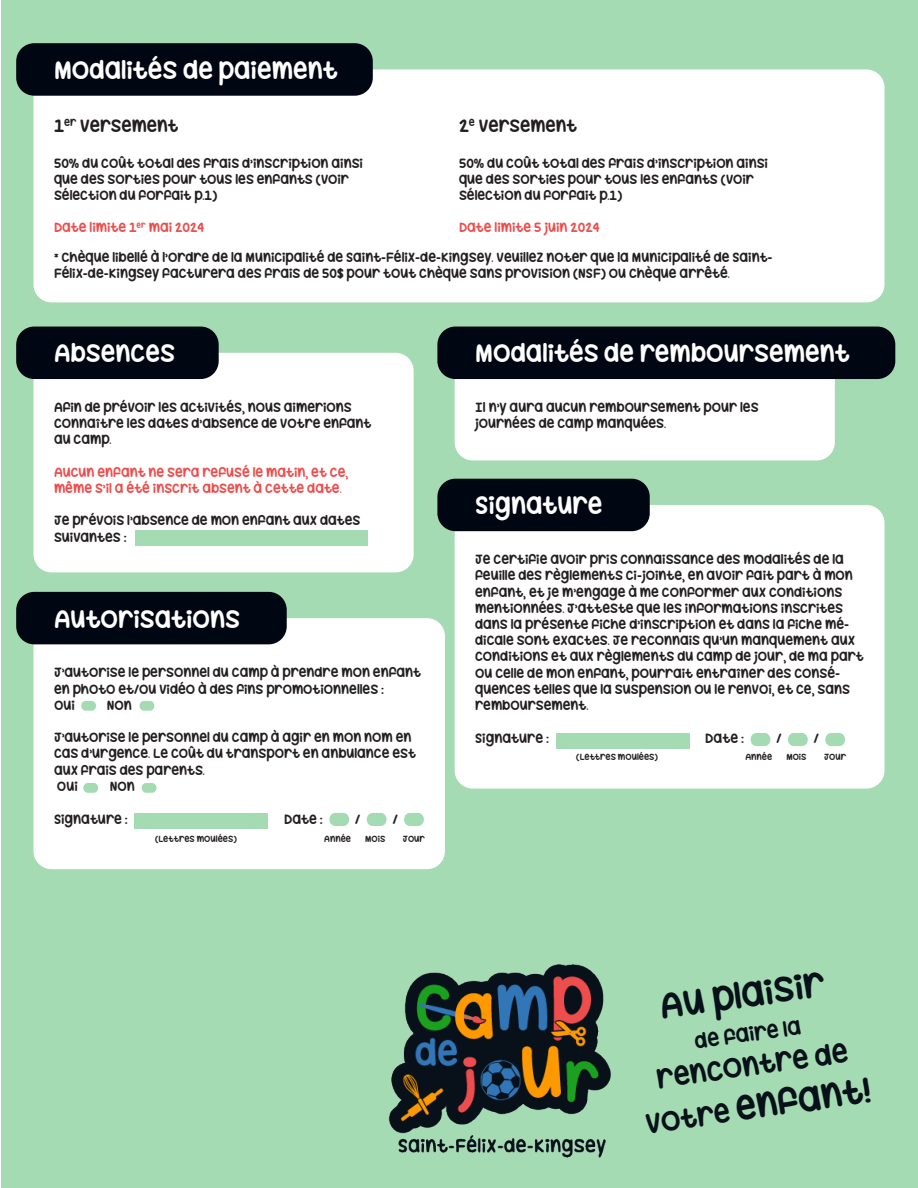
<style>
.page{position:relative;width:918px;height:1188px;background:#fff}
.page>*{position:absolute;margin:0;border:0;box-sizing:border-box;transform-origin:0 0}
.t1{font:36px "Hug Me Tight";color:#081119}
.t2{font:28.5px "Hug Me Tight";color:#081119}
.t3{font:25.5px "Hug Me Tight";color:#fff}
.t4{font:21px "Hug Me Tight";color:#081119}
.t5{font:18px "Hug Me Tight";color:#231f20}
.t6{font:13.65px "Hug Me Tight";color:#231f20}
.t7{font:13.5px/16.2px "Hug Me Tight";color:#231f20}
.t8{font:13.5px/16.2px "Hug Me Tight";color:#ed4d4d}
.t9{font:9px "Hug Me Tight";color:#231f20}
.s1{font-size:28.5px}
</style>
<div class="page">
<div style="left:1px;top:0;width:917px;height:1188px;background:#a5dbb3"></div>
<div style="left:33px;top:69px;width:852px;height:233px;background:#fff;border-radius:18px"></div>
<div style="left:33px;top:353px;width:381px;height:219px;background:#fff;border-radius:18px"></div>
<div style="left:33px;top:618px;width:412px;height:251px;background:#fff;border-radius:18px"></div>
<div style="left:455px;top:505px;width:430px;height:284px;background:#fff;border-radius:18px"></div>
<div style="left:455px;top:353px;width:380px;height:107px;background:#fff;border-radius:18px"></div>
<div style="left:16px;top:43px;width:357px;height:53px;background:#000712;border-radius:18px"></div>
<div style="left:16px;top:327px;width:203px;height:52px;background:#000712;border-radius:18px"></div>
<div style="left:16px;top:592px;width:271px;height:52px;background:#000712;border-radius:18px"></div>
<div style="left:437px;top:479px;width:213px;height:52px;background:#000712;border-radius:18px"></div>
<div style="left:437px;top:327px;width:458px;height:52px;background:#000712;border-radius:18px"></div>
<div style="left:135px;top:530px;width:233px;height:16px;background:#a5dbb3"></div>
<div style="left:135px;top:813px;width:133px;height:16px;background:#a5dbb3"></div>
<div style="left:556px;top:733px;width:133px;height:16px;background:#a5dbb3"></div>
<div style="left:81px;top:701px;width:15px;height:10px;background:#a5dbb3;border-radius:5px"></div>
<div style="left:329px;top:813px;width:20px;height:13px;background:#a5dbb3;border-radius:6px"></div>
<div style="left:751px;top:733px;width:19px;height:13px;background:#a5dbb3;border-radius:6px"></div>
<div style="left:367px;top:813px;width:20px;height:13px;background:#a5dbb3;border-radius:6px"></div>
<div style="left:788px;top:733px;width:20px;height:13px;background:#a5dbb3;border-radius:6px"></div>
<div style="left:404px;top:813px;width:20px;height:13px;background:#a5dbb3;border-radius:6px"></div>
<div style="left:825px;top:733px;width:20px;height:13px;background:#a5dbb3;border-radius:6px"></div>
<div style="left:140px;top:701px;width:14px;height:10px;background:#a5dbb3;border-radius:5px"></div>
<div style="left:83px;top:783px;width:15px;height:10px;background:#a5dbb3;border-radius:5px"></div>
<div style="left:142px;top:783px;width:14px;height:10px;background:#a5dbb3;border-radius:5px"></div>
<img style="left:388px;top:964px;width:223px;height:194px">
<p class="t3" style="left:54px;top:54px;width:285px">MODALITÉS DE PAIEMENT</p>
<p class="t5" style="left:54px;top:114px;width:126px">1<sup>ER</sup> VERSEMENT</p>
<p class="t5" style="left:459px;top:114px;width:120px">2<sup>E</sup> VERSEMENT</p>
<p class="t7" style="left:54px;top:155px;width:311px">50% DU COÛT TOTAL DES FRAIS D’INSCRIPTION AINSI<br>QUE DES SORTIES POUR TOUS LES ENFANTS (VOIR<br>SÉLECTION DU FORFAIT P.1)</p>
<p class="t8" style="left:54px;top:220px;width:152px">DATE LIMITE 1<sup>ER</sup> MAI 2024</p>
<p class="t7" style="left:54px;top:249px;width:720px">* CHÈQUE LIBELLÉ À L’ORDRE DE LA MUNICIPALITÉ DE SAINT-FÉLIX-DE-KINGSEY. VEUILLEZ NOTER QUE LA MUNICIPALITÉ DE SAINT-<br>FÉLIX-DE-KINGSEY FACTURERA DES FRAIS DE 50$ POUR TOUT CHÈQUE SANS PROVISION (NSF) OU CHÈQUE ARRÊTÉ.</p>
<p class="t7" style="left:459px;top:155px;width:311px">50% DU COÛT TOTAL DES FRAIS D’INSCRIPTION AINSI<br>QUE DES SORTIES POUR TOUS LES ENFANTS (VOIR<br>SÉLECTION DU FORFAIT P.1)</p>
<p class="t8" style="left:459px;top:220px;width:142px">DATE LIMITE 5 JUIN 2024</p>
<p class="t3" style="left:54px;top:337px;width:122px">ABSENCES</p>
<p class="t7" style="left:54px;top:399px;width:319px">AFIN DE PRÉVOIR LES ACTIVITÉS, NOUS AIMERIONS<br>CONNAÎTRE LES DATES D’ABSENCE DE VOTRE ENFANT<br>AU CAMP.</p>
<p class="t8" style="left:54px;top:464px;width:296px">AUCUN ENFANT NE SERA REFUSÉ LE MATIN, ET CE,<br>MÊME S’IL A ÉTÉ INSCRIT ABSENT À CETTE DATE.</p>
<p class="t7" style="left:54px;top:513px;width:308px">JE PRÉVOIS L’ABSENCE DE MON ENFANT AUX DATES<br>SUIVANTES :</p>
<p class="t3" style="left:54px;top:602px;width:188px">AUTORISATIONS</p>
<p class="t7" style="left:54px;top:665px;width:369px">J’AUTORISE LE PERSONNEL DU CAMP À PRENDRE MON ENFANT<br>EN PHOTO ET/OU VIDÉO À DES FINS PROMOTIONNELLES :</p>
<p class="t7" style="left:54px;top:697px;width:22px">OUI</p>
<p class="t7" style="left:107px;top:697px;width:27px">NON</p>
<p class="t7" style="left:54px;top:729px;width:364px">J’AUTORISE LE PERSONNEL DU CAMP À AGIR EN MON NOM EN<br>CAS D’URGENCE. LE COÛT DU TRANSPORT EN ANBULANCE EST<br>AUX FRAIS DES PARENTS.</p>
<p class="t7" style="left:57px;top:778px;width:22px">OUI</p>
<p class="t7" style="left:110px;top:778px;width:27px">NON</p>
<p class="t6" style="left:54px;top:810px;width:75px">SIGNATURE :</p>
<p class="t6" style="left:284px;top:810px;width:40px">DATE :</p>
<p class="t6" style="left:355px;top:810px;width:7px">/</p>
<p class="t6" style="left:393px;top:810px;width:7px">/</p>
<p class="t9" style="left:155px;top:833px;width:83px">(LETTRES MOULÉES)</p>
<p class="t9" style="left:324px;top:833px;width:28px">ANNÉE</p>
<p class="t9" style="left:365px;top:833px;width:22px">MOIS</p>
<p class="t9" style="left:403px;top:833px;width:24px">JOUR</p>
<p class="t3" style="left:475px;top:337px;width:376px">MODALITÉS DE REMBOURSEMENT</p>
<p class="t7" style="left:475px;top:399px;width:285px">IL N’Y AURA AUCUN REMBOURSEMENT POUR LES</p>
<p class="t7" style="left:475px;top:415px;width:192px">JOURNÉES DE CAMP MANQUÉES.</p>
<p class="t3" style="left:475px;top:489px;width:129px">SIGNATURE</p>
<p class="t7" style="left:475px;top:551px;width:390px">JE CERTIFIE AVOIR PRIS CONNAISSANCE DES MODALITÉS DE LA FEUILLE DES RÈGLEMENTS CI-JOINTE, EN AVOIR FAIT PART À MON ENFANT, ET JE M’ENGAGE À ME CONFORMER AUX CONDITIONS MENTIONNÉES. J’ATTESTE QUE LES INFORMATIONS INSCRITES DANS LA PRÉSENTE FICHE D’INSCRIPTION ET DANS LA FICHE MÉ-DICALE SONT EXACTES. JE RECONNAIS QU’UN MANQUEMENT AUX CONDITIONS ET AUX RÈGLEMENTS DU CAMP DE JOUR, DE MA PART OU CELLE DE MON ENFANT, POURRAIT ENTRAÎNER DES CONSÉ-QUENCES TELLES QUE LA SUSPENSION OU LE RENVOI, ET CE, SANS REMBOURSEMENT.</p>
<p class="t6" style="left:475px;top:729px;width:75px">SIGNATURE :</p>
<p class="t6" style="left:705px;top:729px;width:40px">DATE :</p>
<p class="t6" style="left:776px;top:729px;width:7px">/</p>
<p class="t6" style="left:814px;top:729px;width:7px">/</p>
<p class="t9" style="left:576px;top:751px;width:83px">(LETTRES MOULÉES)</p>
<p class="t9" style="left:745px;top:751px;width:28px">ANNÉE</p>
<p class="t9" style="left:786px;top:751px;width:22px">MOIS</p>
<p class="t9" style="left:824px;top:751px;width:24px">JOUR</p>
<p class="t1" style="left:657px;top:984px;width:168px;rotate:-8deg">AU PLAISIR</p>
<p class="t4" style="left:693px;top:1028px;width:109px;rotate:-8deg">DE FAIRE LA</p>
<p class="t2" style="left:654px;top:1061px;width:195px;rotate:-8deg">RENCONTRE DE</p>
<p class="t1" style="left:642px;top:1098px;width:228px;rotate:-8deg"><span class="s1">VOTRE</span> ENFANT!</p>
</div>
